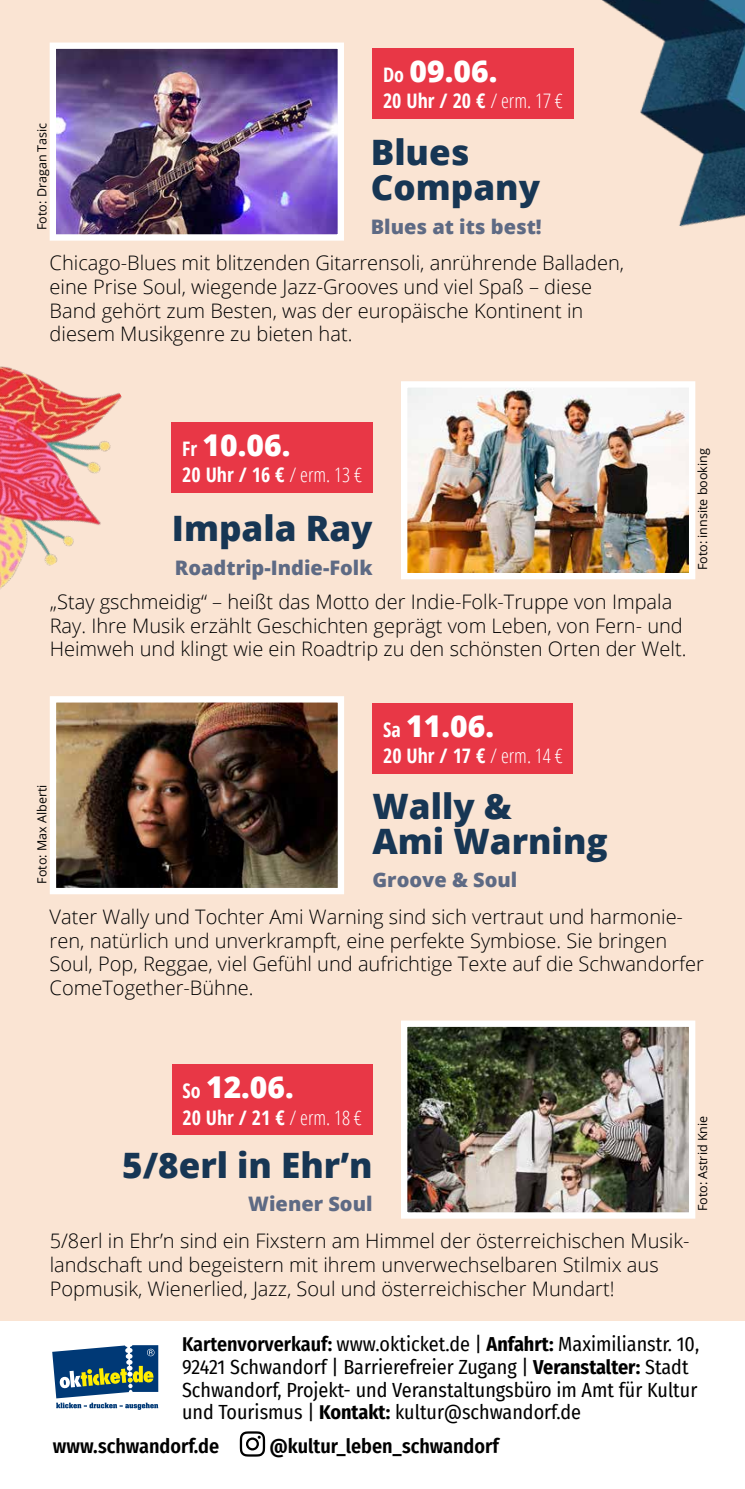
<style>
.page{position:relative;width:745px;height:1489px;background:#fff}
.page>*{position:absolute;margin:0;border:0;box-sizing:border-box;transform-origin:0 0}
.t1{font:800 35px/35px "Open Sans";color:#173654}
.t2{font:800 30px "Open Sans";color:#fff}
.t3{font:300 20px/23.8px "Open Sans";color:#000}
.t4{font:20px/22.5px "Fira Sans Condensed";color:#000}
.t5{font:700 20px "Open Sans Condensed";color:#fff}
.t6{font:800 20px "Open Sans";color:#5e6a84}
.t7{font:600 20px "Fira Sans Condensed";color:#000}
.t8{font:12.5px "Open Sans";color:#000}
.s1{font-family:"Open Sans Condensed";font-weight:700;font-size:20px}
.s2{font-weight:300}
.s3{font-weight:600}
.s4{font-weight:700}
</style>
<div class="page">
<div style="left:0;top:0;width:744px;height:1320px;background:#fae4d3"></div>
<img style="left:553px;top:0;width:191px;height:227px">
<img style="left:0;top:366px;width:177px;height:223px">
<img style="left:57px;top:50px;width:280px;height:184px">
<div style="left:50px;top:43px;width:294px;height:198px;border:6px solid #fff"></div>
<div style="left:372px;top:49px;width:201px;height:70px;background:#e83746"></div>
<img style="left:408px;top:388px;width:279px;height:184px">
<div style="left:401px;top:381px;width:293px;height:198px;border:6px solid #fff"></div>
<div style="left:171px;top:422px;width:201px;height:70px;background:#e83746"></div>
<img style="left:57px;top:703px;width:280px;height:184px">
<div style="left:50px;top:696px;width:294px;height:198px;border:6px solid #fff"></div>
<div style="left:372px;top:703px;width:201px;height:70px;background:#e83746"></div>
<img style="left:408px;top:1027px;width:279px;height:184px">
<div style="left:401px;top:1020px;width:293px;height:198px;border:6px solid #fff"></div>
<div style="left:172px;top:1064px;width:200px;height:71px;background:#e83746"></div>
<svg style="left:240px;top:1431px;width:25px;height:25px"></svg>
<svg style="left:52px;top:1345px;width:106px;height:64px"></svg>
<p class="t8" style="left:33px;top:230px;width:109px;rotate:-90deg">Foto: Dragan Tasic</p>
<h2 class="t2" style="left:383px;top:48px;width:116px"><span class="s1">Do</span> 09.06.</h2>
<p class="t5" style="left:383px;top:87px;width:181px">20 Uhr / 20 € <span class="s2">/ erm. 17 €</span></p>
<h1 class="t1" style="left:370px;top:133px;width:171px">Blues<br>Company</h1>
<p class="t6" style="left:370px;top:211px;width:172px">Blues at its best!</p>
<p class="t3" style="left:50px;top:250px;width:575px">Chicago-Blues mit blitzenden Gitarrensoli, anrührende Balladen, eine Prise Soul, wiegende Jazz-Grooves und viel Spaß – diese Band gehört zum Besten, was der europäische Kontinent in diesem Musikgenre zu bieten hat.</p>
<h2 class="t2" style="left:182px;top:422px;width:110px"><span class="s1">Fr</span> 10.06.</h2>
<p class="t5" style="left:182px;top:460px;width:181px">20 Uhr / 16 € <span class="s2">/ erm. 13 €</span></p>
<h1 class="t1" style="left:172px;top:509px;width:202px">Impala Ray</h1>
<p class="t6" style="left:175px;top:552px;width:199px">Roadtrip-Indie-Folk</p>
<p class="t3" style="left:50px;top:589px;width:638px">„Stay gschmeidig“ – heißt das Motto der Indie-Folk-Truppe von Impala<br>Ray. Ihre Musik erzählt Geschichten geprägt vom Leben, von Fern- und<br>Heimweh und klingt wie ein Roadtrip zu den schönsten Orten der Welt.</p>
<p class="t8" style="left:693px;top:570px;width:123px;rotate:-90deg">Foto: innsite booking</p>
<h2 class="t2" style="left:383px;top:703px;width:112px"><span class="s1">Sa</span> 11.06.</h2>
<p class="t5" style="left:383px;top:741px;width:181px">20 Uhr / 17 € <span class="s2">/ erm. 14 €</span></p>
<p class="t8" style="left:33px;top:883px;width:101px;rotate:-90deg">Foto: Max Alberti</p>
<h1 class="t1" style="left:372px;top:787px;width:236px">Wally &amp;<br>Ami Warning</h1>
<p class="t6" style="left:372px;top:864px;width:146px">Groove &amp; Soul</p>
<p class="t3" style="left:50px;top:904px;width:655px">Vater Wally und Tochter Ami Warning sind sich vertraut und harmonie&shy;ren, natürlich und unverkrampft, eine perfekte Symbiose. Sie bringen Soul, Pop, Reggae, viel Gefühl und aufrichtige Texte auf die Schwandorfer ComeTogether-Bühne.</p>
<h2 class="t2" style="left:182px;top:1064px;width:113px"><span class="s1">So</span> 12.06.</h2>
<p class="t5" style="left:182px;top:1103px;width:181px">20 Uhr / 21 € <span class="s2">/ erm. 18 €</span></p>
<h1 class="t1" style="left:122px;top:1146px;width:252px">5/8erl in Ehr’n</h1>
<p class="t6" style="left:248px;top:1188px;width:126px">Wiener Soul</p>
<p class="t3" style="left:50px;top:1228px;width:641px">5/8erl in Ehr’n sind ein Fixstern am Himmel der österreichischen Musik&shy;landschaft und begeistern mit ihrem unverwechselbaren Stilmix aus<br>Popmusik, Wienerlied, Jazz, Soul und österreichischer Mundart!</p>
<p class="t8" style="left:693px;top:1211px;width:97px;rotate:-90deg">Foto: Astrid Knie</p>
<p class="t4" style="left:182px;top:1332px;width:518px"><span class="s3">Kartenvorverkauf:</span> www.okticket.de | <span class="s4">Anfahrt:</span> Maximilianstr. 10, 92421 Schwandorf | Barrierefreier Zugang | <span class="s4">Veranstalter:</span> Stadt Schwandorf, Projekt- und Veranstaltungsbüro im Amt für Kultur und Tourismus | <span class="s4">Kontakt:</span> kultur@schwandorf.de</p>
<p class="t7" style="left:53px;top:1429px;width:168px">www.schwandorf.de</p>
<p class="t7" style="left:269px;top:1429px;width:231px">@kultur_leben_schwandorf</p>
</div>
